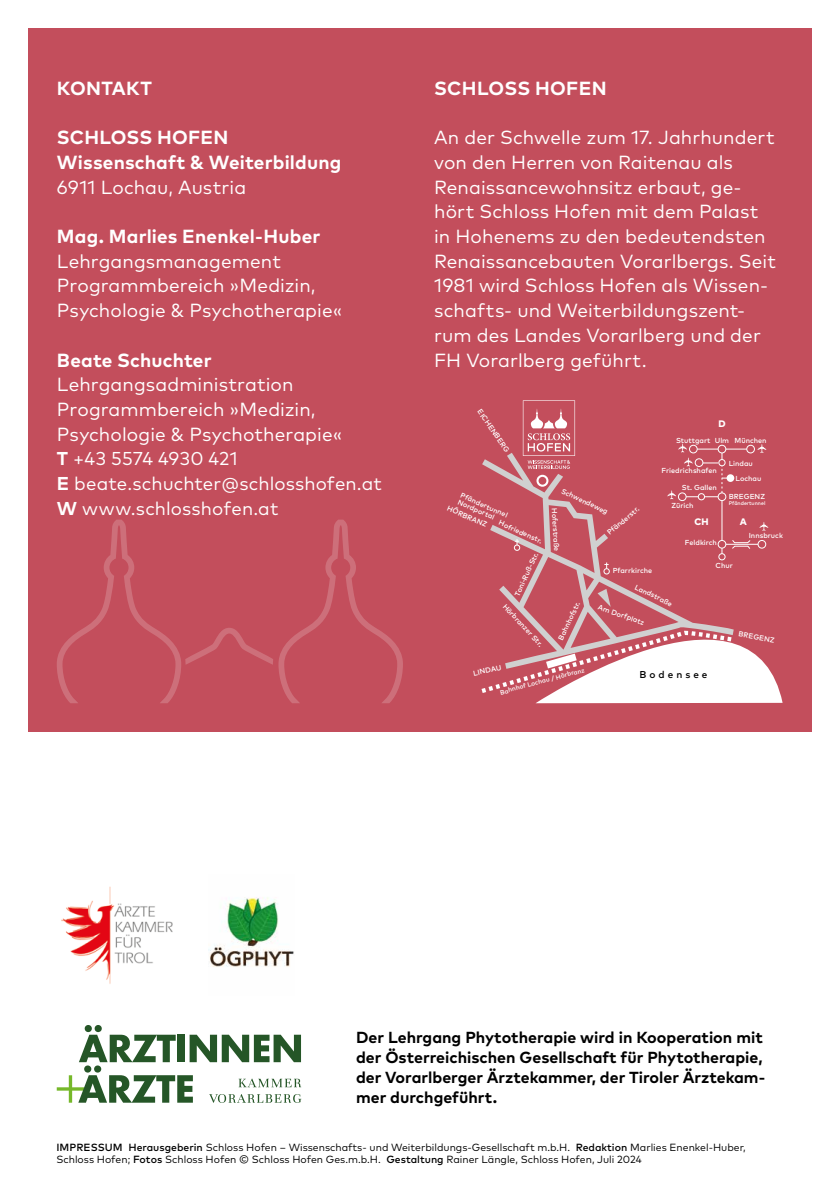
<style>
.page{position:relative;width:840px;height:1191px;background:#fff}
.page>*{position:absolute;margin:0;border:0;box-sizing:border-box;transform-origin:0 0}
.t1{font:19px/24.6px "Mark Pro";letter-spacing:.005em;color:#fff}
.t2{font:700 19px/24.6px "Mark Pro";letter-spacing:.01em;color:#fff}
.t3{font:18.6px/24.8px "Mark Pro";letter-spacing:.005em;color:#fff}
.t4{font:700 16px/20px "Mark Pro";color:#000}
.t5{font:10.4px/12px "Mark Pro";color:#000}
.t6{font:500 10px "Mark Pro";letter-spacing:.3em;color:#000}
.t7{font:800 9.4px "Mark Pro";color:#fff}
.t8{font:500 7.2px/7.2px "Mark Pro";color:#fff}
.t9{font:500 6.4px "Mark Pro";color:#fff}
.t10{font:500 5.2px "Mark Pro";color:#fff}
.s1{font-weight:700}
.s2{font-weight:500}
</style>
<div class="page">
<div style="left:28px;top:28px;width:783px;height:703px;background:#c34e5c"></div>
<svg style="left:482px;top:453px;width:248px;height:109px"></svg>
<div style="left:536px;top:475px;width:12px;height:12px;border:2px solid #fff;border-radius:50%"></div>
<div style="left:513px;top:544px;width:7px;height:7px;border:1px solid #fff;border-radius:50%"></div>
<svg style="left:514px;top:539px;width:5px;height:6px"></svg>
<svg style="left:481px;top:562px;width:301px;height:141px"></svg>
<div style="left:746px;top:445px;width:8px;height:8px;border:1px solid #fff;border-radius:50%"></div>
<div style="left:717px;top:492px;width:8px;height:9px;border:1px solid #fff;border-radius:50%"></div>
<div style="left:677px;top:492px;width:9px;height:9px;border:1px solid #fff;border-radius:50%"></div>
<div style="left:697px;top:493px;width:7px;height:7px;border:1px solid #fff;border-radius:50%"></div>
<div style="left:717px;top:540px;width:8px;height:8px;border:1px solid #fff;border-radius:50%"></div>
<div style="left:718px;top:553px;width:7px;height:7px;border:1px solid #fff;border-radius:50%"></div>
<div style="left:757px;top:540px;width:8px;height:8px;border:1px solid #fff;border-radius:50%"></div>
<svg style="left:730px;top:540px;width:20px;height:9px"></svg>
<hr style="left:721px;top:500px;width:1px;height:40px;background:#fff">
<hr style="left:725px;top:544px;width:32px;height:1px;background:#fff">
<svg style="left:757px;top:444px;width:8px;height:9px"></svg>
<svg style="left:667px;top:443px;width:79px;height:56px"></svg>
<svg style="left:759px;top:522px;width:8px;height:9px"></svg>
<svg style="left:522px;top:400px;width:52px;height:69px"></svg>
<svg style="left:57px;top:519px;width:346px;height:184px"></svg>
<svg style="left:57px;top:1025px;width:244px;height:77px"></svg>
<img style="left:61px;top:886px;width:112px;height:98px">
<img style="left:209px;top:897px;width:85px;height:70px">
<p class="t2" style="left:57px;top:74px;width:96px">KONTAKT</p>
<p class="t2" style="left:57px;top:124px;width:286px">SCHLOSS HOFEN<br>Wissenschaft &amp; Weiterbildung</p>
<p class="t1" style="left:57px;top:173px;width:191px">6911 Lochau, Austria</p>
<p class="t2" style="left:57px;top:222px;width:265px">Mag. Marlies Enenkel-Huber</p>
<p class="t1" style="left:57px;top:247px;width:287px">Lehrgangsmanagement<br>Programmbereich »Medizin,<br>Psychologie &amp; Psychotherapie«</p>
<p class="t2" style="left:57px;top:346px;width:156px">Beate Schuchter</p>
<p class="t1" style="left:57px;top:371px;width:287px">Lehrgangsadministration<br>Programmbereich »Medizin,<br>Psychologie &amp; Psychotherapie«</p>
<p class="t3" style="left:57px;top:445px;width:326px"><span class="s1">T</span> +43 5574 4930 421<br><span class="s1">E</span> beate.schuchter@schlosshofen.at<br><span class="s1">W</span> www.schlosshofen.at</p>
<p class="t2" style="left:434px;top:74px;width:174px">SCHLOSS HOFEN</p>
<p class="t1" style="left:434px;top:124px;width:343px">An der Schwelle zum 17. Jahrhundert von den Herren von Raitenau als Renaissancewohnsitz erbaut, ge&shy;hört Schloss Hofen mit dem Palast in Hohenems zu den bedeutendsten Renaissancebauten Vorarlbergs. Seit 1981 wird Schloss Hofen als Wissen&shy;schafts- und Weiterbildungszent&shy;rum des Landes Vorarlberg und der FH Vorarlberg geführt.</p>
<p class="t8" style="left:482px;top:407px;width:52px;rotate:55deg">EIC HENBERG</p>
<p class="t8" style="left:462px;top:491px;width:52px;rotate:24deg">Pfändertunnel<br>Nordportal</p>
<p class="t8" style="left:563px;top:486px;width:51px;rotate:25deg">Schw endew eg</p>
<p class="t8" style="left:449px;top:504px;width:44px;rotate:23deg">HÖRBRANZ</p>
<p class="t8" style="left:605px;top:530px;width:41px;rotate:-41deg">Pfänderstr.</p>
<p class="t8" style="left:558px;top:508px;width:45px;rotate:87deg">Hoferstraße</p>
<p class="t8" style="left:500px;top:518px;width:48px;rotate:24deg">Hofriedenstr.</p>
<p class="t7" style="left:718px;top:416px;width:9px">D</p>
<p class="t8" style="left:714px;top:436px;width:53px">Ulm München</p>
<p class="t8" style="left:728px;top:459px;width:26px">Lindau</p>
<p class="t8" style="left:661px;top:467px;width:57px">Friedrichshafen</p>
<p class="t8" style="left:735px;top:474px;width:27px">Lochau</p>
<p class="t8" style="left:728px;top:492px;width:38px">BREGENZ</p>
<p class="t10" style="left:728px;top:499px;width:38px">Pfändertunnel</p>
<p class="t8" style="left:671px;top:501px;width:24px">Zürich</p>
<p class="t8" style="left:675px;top:436px;width:36px">Stuttgart</p>
<p class="t8" style="left:681px;top:483px;width:36px">St. Gallen</p>
<p class="t7" style="left:694px;top:515px;width:16px">CH</p>
<p class="t7" style="left:739px;top:515px;width:9px">A</p>
<p class="t8" style="left:684px;top:538px;width:34px">Feldkirch</p>
<p class="t8" style="left:748px;top:531px;width:36px">Innsbruck</p>
<p class="t8" style="left:512px;top:593px;width:48px;rotate:-65deg">Toni-Ruß-Str.</p>
<p class="t8" style="left:507px;top:602px;width:57px;rotate:47deg">Hörbranzer Str.</p>
<p class="t8" style="left:556px;top:637px;width:43px;rotate:-64deg">Bahnhofstr.</p>
<p class="t8" style="left:612px;top:566px;width:41px">Pfarrkirche</p>
<p class="t8" style="left:636px;top:582px;width:42px;rotate:26deg">Landstraße</p>
<p class="t8" style="left:599px;top:603px;width:50px;rotate:19deg">Am Dorfplatz</p>
<p class="t8" style="left:715px;top:561px;width:19px">Chur</p>
<p class="t8" style="left:739px;top:629px;width:38px;rotate:10deg">BREGENZ</p>
<p class="t8" style="left:472px;top:669px;width:30px;rotate:-12deg">LINDAU</p>
<p class="t9" style="left:498px;top:687px;width:89px;rotate:-15deg">Bahnhof Lochau / Hörbranz</p>
<p class="t6" style="left:639px;top:667px;width:69px">Bodensee</p>
<p class="t4" style="left:356px;top:1026px;width:410px">Der Lehrgang Phytotherapie wird in Kooperation mit der Österreichischen Gesellschaft für Phytotherapie, der Vorarlberger Ärztekammer, der Tiroler Ärztekam&shy;mer durchgeführt.</p>
<p class="t5" style="left:56px;top:1140px;width:690px"><span class="s2">IMPRESSUM Herausgeberin</span> Schloss Hofen – Wissenschafts- und Weiterbildungs-Gesellschaft m.b.H. <span class="s2">Redaktion</span> Marlies Enenkel-Huber,<br>Schloss Hofen; <span class="s2">Fotos</span> Schloss Hofen © Schloss Hofen Ges.m.b.H. <span class="s2">Gestaltung</span> Rainer Längle, Schloss Hofen, Juli 2024</p>
</div>
